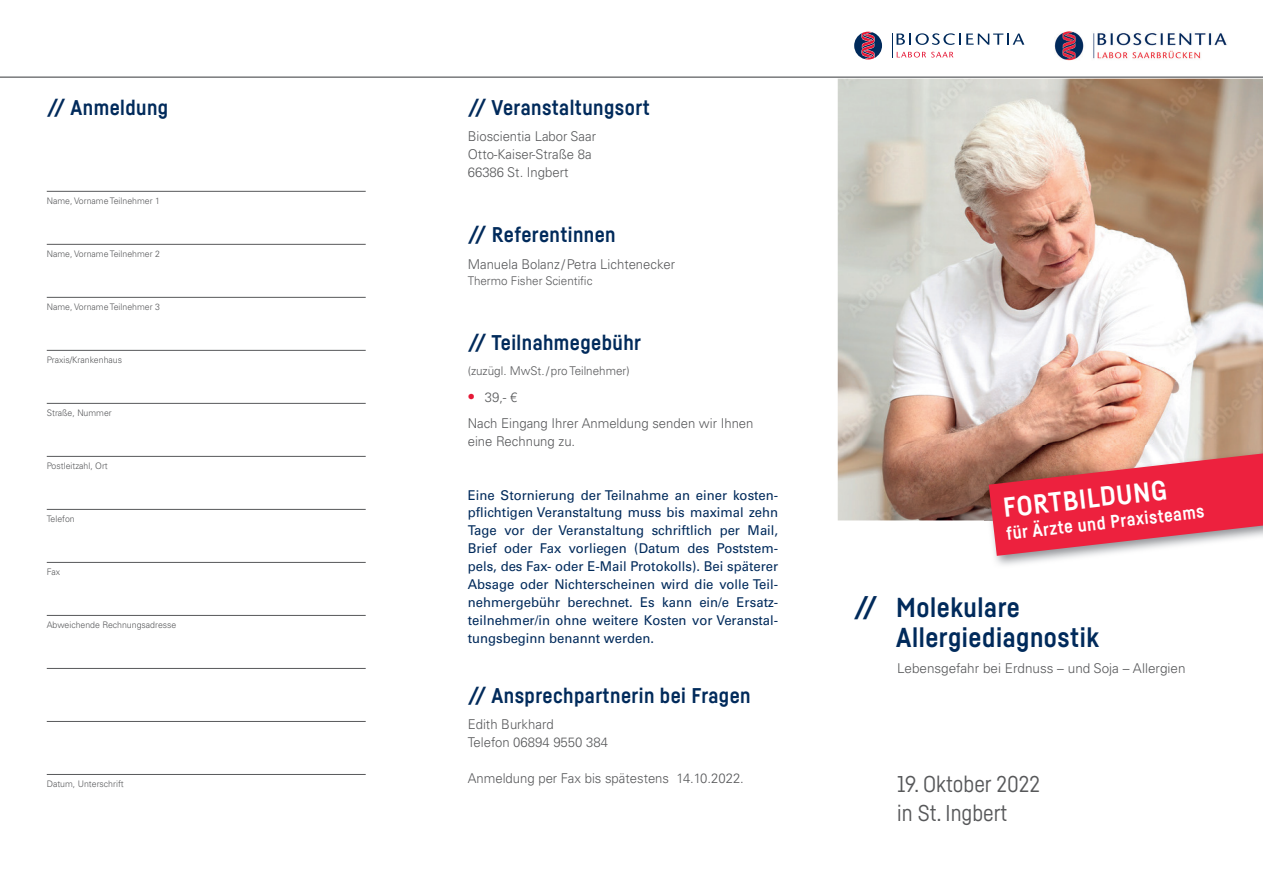
<style>
.page{position:relative;width:1263px;height:893px;background:#fff}
.page>*{position:absolute;margin:0;border:0;box-sizing:border-box;transform-origin:0 0}
.t1{font:700 27px/30px "Fabrikat";letter-spacing:.02em;color:#002a5b}
.t2{font:700 27px "Fabrikat";color:#fff}
.t3{font:22.5px/28.5px "Fabrikat";color:#57585a}
.t4{font:700 21px "Fabrikat";letter-spacing:.02em;color:#002a5b}
.t5{font:700 18px "Fabrikat";color:#fff}
.t6{font:13.5px/18px "Univers LT Pro 55 Roman";color:#002a5b;text-align:justify}
.t7{font:300 13.5px/18px "Univers LT Pro 45";color:#57585a}
.t8{font:300 12px "Univers LT Pro 45";color:#57585a}
.t9{font:300 9px "Univers LT Pro 45";color:#57585a}
</style>
<div class="page">
<hr style="left:0;top:77px;width:1263px;height:1px;background:#57585a">
<img style="left:838px;top:79px;width:425px;height:441px">
<svg style="left:854px;top:32px;width:28px;height:28px"></svg>
<svg style="left:892px;top:33px;width:132px;height:25px"></svg>
<img style="left:1054px;top:31px;width:173px;height:30px">
<hr style="left:47px;top:191px;width:319px;height:1px;background:#57585a">
<hr style="left:47px;top:244px;width:319px;height:1px;background:#57585a">
<hr style="left:47px;top:297px;width:319px;height:1px;background:#57585a">
<hr style="left:47px;top:350px;width:319px;height:1px;background:#57585a">
<hr style="left:47px;top:403px;width:319px;height:1px;background:#57585a">
<hr style="left:47px;top:456px;width:319px;height:1px;background:#57585a">
<hr style="left:47px;top:509px;width:319px;height:1px;background:#57585a">
<hr style="left:47px;top:562px;width:319px;height:1px;background:#57585a">
<hr style="left:47px;top:615px;width:319px;height:1px;background:#57585a">
<hr style="left:47px;top:668px;width:319px;height:1px;background:#57585a">
<hr style="left:47px;top:721px;width:319px;height:1px;background:#57585a">
<hr style="left:47px;top:774px;width:319px;height:1px;background:#57585a">
<img style="left:985px;top:446px;width:278px;height:119px">
<svg style="left:989px;top:450px;width:274px;height:106px;background:#e15060"></svg>
<h3 class="t4" style="left:47px;top:95px;width:123px">// Anmeldung</h3>
<p class="t9" style="left:47px;top:196px;width:115px">Name, Vorname Teilnehmer 1</p>
<p class="t9" style="left:47px;top:249px;width:115px">Name, Vorname Teilnehmer 2</p>
<p class="t9" style="left:47px;top:302px;width:115px">Name, Vorname Teilnehmer 3</p>
<p class="t9" style="left:47px;top:355px;width:77px">Praxis/Krankenhaus</p>
<p class="t9" style="left:47px;top:408px;width:66px">Straße, Nummer</p>
<p class="t9" style="left:47px;top:461px;width:63px">Postleitzahl, Ort</p>
<p class="t9" style="left:47px;top:514px;width:29px">Telefon</p>
<p class="t9" style="left:47px;top:567px;width:15px">Fax</p>
<p class="t9" style="left:47px;top:620px;width:131px">Abweichende Rechnungsadresse</p>
<p class="t9" style="left:47px;top:779px;width:79px">Datum, Unterschrift</p>
<h3 class="t4" style="left:468px;top:95px;width:184px">// Veranstaltungsort</h3>
<p class="t7" style="left:468px;top:128px;width:130px">Bioscientia Labor Saar<br>Otto-Kaiser-Straße 8a<br>66386 St. Ingbert</p>
<h3 class="t4" style="left:468px;top:222px;width:149px">// Referentinnen</h3>
<p class="t7" style="left:468px;top:255px;width:209px">Manuela Bolanz / Petra Lichtenecker</p>
<p class="t8" style="left:468px;top:274px;width:126px">Thermo Fisher Scientific</p>
<h3 class="t4" style="left:468px;top:330px;width:175px">// Teilnahmegebühr</h3>
<p class="t8" style="left:468px;top:364px;width:163px">(zuzügl. MwSt. / pro Teilnehmer)</p>
<p class="t7" style="left:468px;top:384px;width:287px;line-height:26.5px;text-indent:17px">39,- €<br>Nach Eingang Ihrer Anmeldung senden wir Ihnen</p>
<p class="t7" style="left:468px;top:433px;width:109px">eine Rechnung zu.</p>
<p class="t6" style="left:468px;top:486px;width:312px">Eine Stornierung der Teilnahme an einer kosten&shy;pflichtigen Veranstaltung muss bis maximal zehn Tage vor der Veranstaltung schriftlich per Mail, Brief oder Fax vorliegen (Datum des Poststem&shy;pels, des Fax- oder E-Mail Protokolls). Bei späterer Absage oder Nichterscheinen wird die volle Teil&shy;nehmergebühr berechnet. Es kann ein/e Ersatz&shy;teilnehmer/in ohne weitere Kosten vor Veranstal&shy;tungsbeginn benannt werden.</p>
<h1 class="t2" style="left:1001px;top:492px;width:166px;rotate:-7deg">FORTBILDUNG</h1>
<h3 class="t5" style="left:1005px;top:522px;width:201px;rotate:-6deg">für Ärzte und Praxisteams</h3>
<h1 class="t1" style="left:896px;top:592px;width:205px;text-indent:-43px">// Molekulare<br>Allergiediagnostik</h1>
<p class="t7" style="left:897px;top:659px;width:290px">Lebensgefahr bei Erdnuss – und Soja – Allergien</p>
<h3 class="t4" style="left:468px;top:682px;width:284px">// Ansprechpartnerin bei Fragen</h3>
<p class="t7" style="left:468px;top:715px;width:142px">Edith Burkhard<br>Telefon 06894 9550 384</p>
<p class="t7" style="left:468px;top:769px;width:278px">Anmeldung per Fax bis spätestens 14.10.2022.</p>
<h2 class="t3" style="left:897px;top:769px;width:144px">19. Oktober 2022 in St. Ingbert</h2>
</div>
